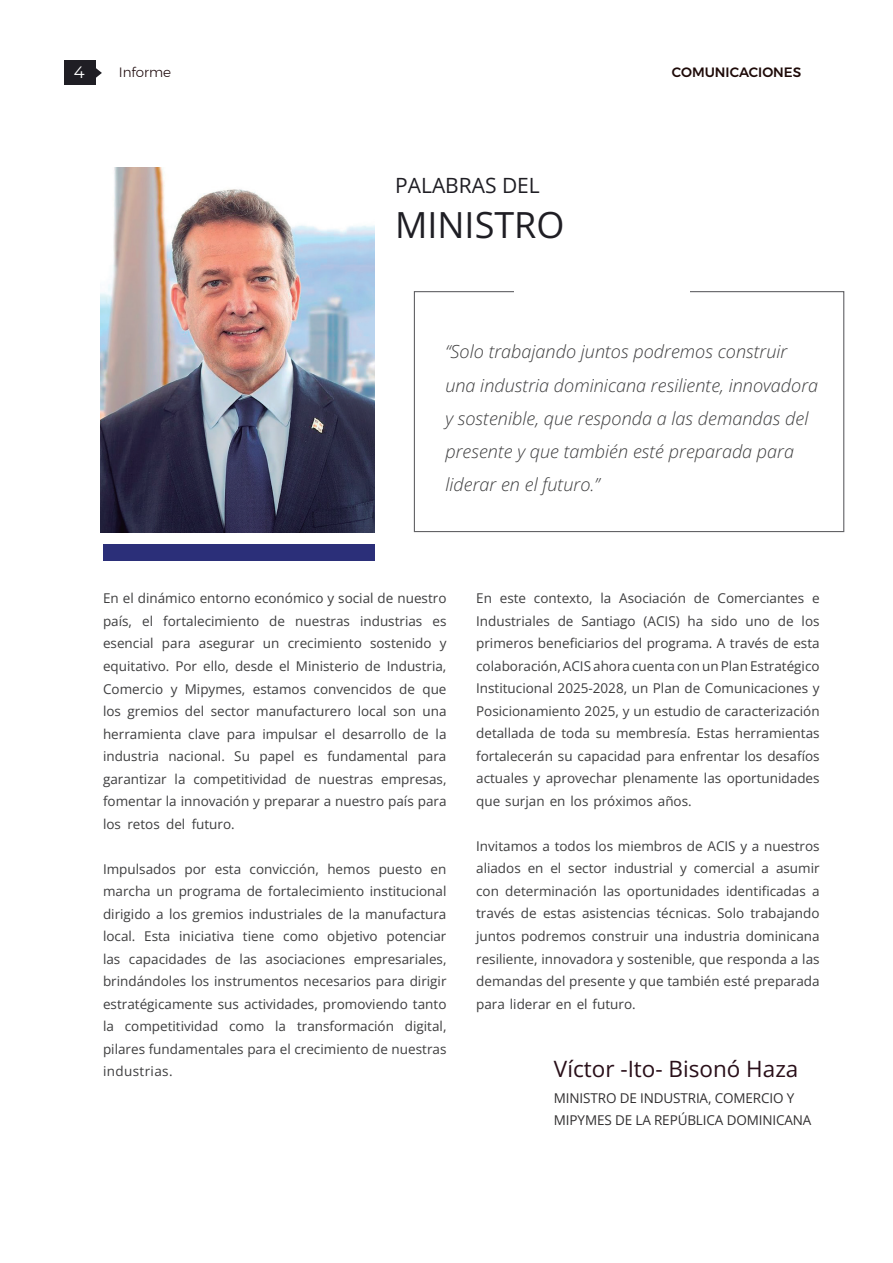
<style>
.page{position:relative;width:893px;height:1263px;background:#fff}
.page>*{position:absolute;margin:0;border:0;box-sizing:border-box;transform-origin:0 0}
.t1{font:36px "Open Sans";color:#1f1e24}
.t2{font:22.5px "Open Sans";color:#290f19}
.t3{font:21px "Open Sans";color:#1f1e24}
.t4{font:italic 18px/33.3px "Open Sans";color:#3e3e3f}
.t5{font:100 16.5px "Montserrat";color:#fff}
.t6{font:13.5px/22.5px "Open Sans";color:#3e3e3f;text-align:justify}
.t7{font:13.5px/21px "Open Sans";letter-spacing:-.01em;color:#312f30}
.t8{font:500 13.5px "Gontserrat";color:#1e0a08}
.t9{font:300 13.5px "Gontserrat";color:#1f0b0d}
</style>
<div class="page">
<img style="left:101px;top:168px;width:274px;height:364px">
<div style="left:414px;top:291px;width:430px;height:241px;border:1px solid #636366"></div>
<div style="left:515px;top:286px;width:175px;height:22px;background:#fff"></div>
<div style="left:103px;top:544px;width:272px;height:17px;background:#2b2f79"></div>
<div style="left:64px;top:61px;width:31px;height:24px;background:#1f1e24"></div>
<svg style="left:95px;top:63px;width:7px;height:19px"></svg>
<p class="t5" style="left:74px;top:61px;width:12px">4</p>
<p class="t9" style="left:119px;top:62px;width:54px">Informe</p>
<p class="t8" style="left:672px;top:61px;width:131px">COMUNICACIONES</p>
<h3 class="t3" style="left:395px;top:171px;width:146px">PALABRAS DEL</h3>
<h1 class="t1" style="left:395px;top:201px;width:171px">MINISTRO</h1>
<h3 class="t4" style="left:445px;top:334px;width:374px">“Solo trabajando juntos podremos construir una industria dominicana resiliente, innovadora y sostenible, que responda a las demandas del presente y que también esté preparada para liderar en el futuro.”</h3>
<p class="t6" style="left:103px;top:587px;width:345px">En el dinámico entorno económico y social de nuestro país, el fortalecimiento de nuestras industrias es esencial para asegurar un crecimiento sostenido y equitativo. Por ello, desde el Ministerio de Industria, Comercio y Mipymes, estamos convencidos de que los gremios del sector manufacturero local son una herramienta clave para impulsar el desarrollo de la industria nacional. Su papel es fundamental para garantizar la competitividad de nuestras empresas, fomentar la innovación y preparar a nuestro país para los retos del futuro.</p>
<p class="t6" style="left:103px;top:857px;width:345px">Impulsados por esta convicción, hemos puesto en marcha un programa de fortalecimiento institucional dirigido a los gremios industriales de la manufactura local. Esta iniciativa tiene como objetivo potenciar las capacidades de las asociaciones empresariales, brindándoles los instrumentos necesarios para dirigir estratégicamente sus actividades, promoviendo tanto la competitividad como la transformación digital, pilares fundamentales para el crecimiento de nuestras industrias.</p>
<p class="t6" style="left:476px;top:587px;width:345px">En este contexto, la Asociación de Comerciantes e Industriales de Santiago (ACIS) ha sido uno de los primeros beneficiarios del programa. A través de esta colaboración, ACIS ahora cuenta con un Plan Estratégico Institucional 2025-2028, un Plan de Comunicaciones y Posicionamiento 2025, y un estudio de caracterización detallada de toda su membresía. Estas herramientas fortalecerán su capacidad para enfrentar los desafíos actuales y aprovechar plenamente las oportunidades que surjan en los próximos años.</p>
<p class="t6" style="left:476px;top:834px;width:345px">Invitamos a todos los miembros de ACIS y a nuestros aliados en el sector industrial y comercial a asumir con determinación las oportunidades identificadas a través de estas asistencias técnicas. Solo trabajando juntos podremos construir una industria dominicana resiliente, innovadora y sostenible, que responda a las demandas del presente y que también esté preparada para liderar en el futuro.</p>
<h2 class="t2" style="left:554px;top:1053px;width:246px">Víctor -Ito- Bisonó Haza</h2>
<p class="t7" style="left:554px;top:1088px;width:259px">MINISTRO DE INDUSTRIA, COMERCIO Y<br>MIPYMES DE LA REPÚBLICA DOMINICANA</p>
</div>
